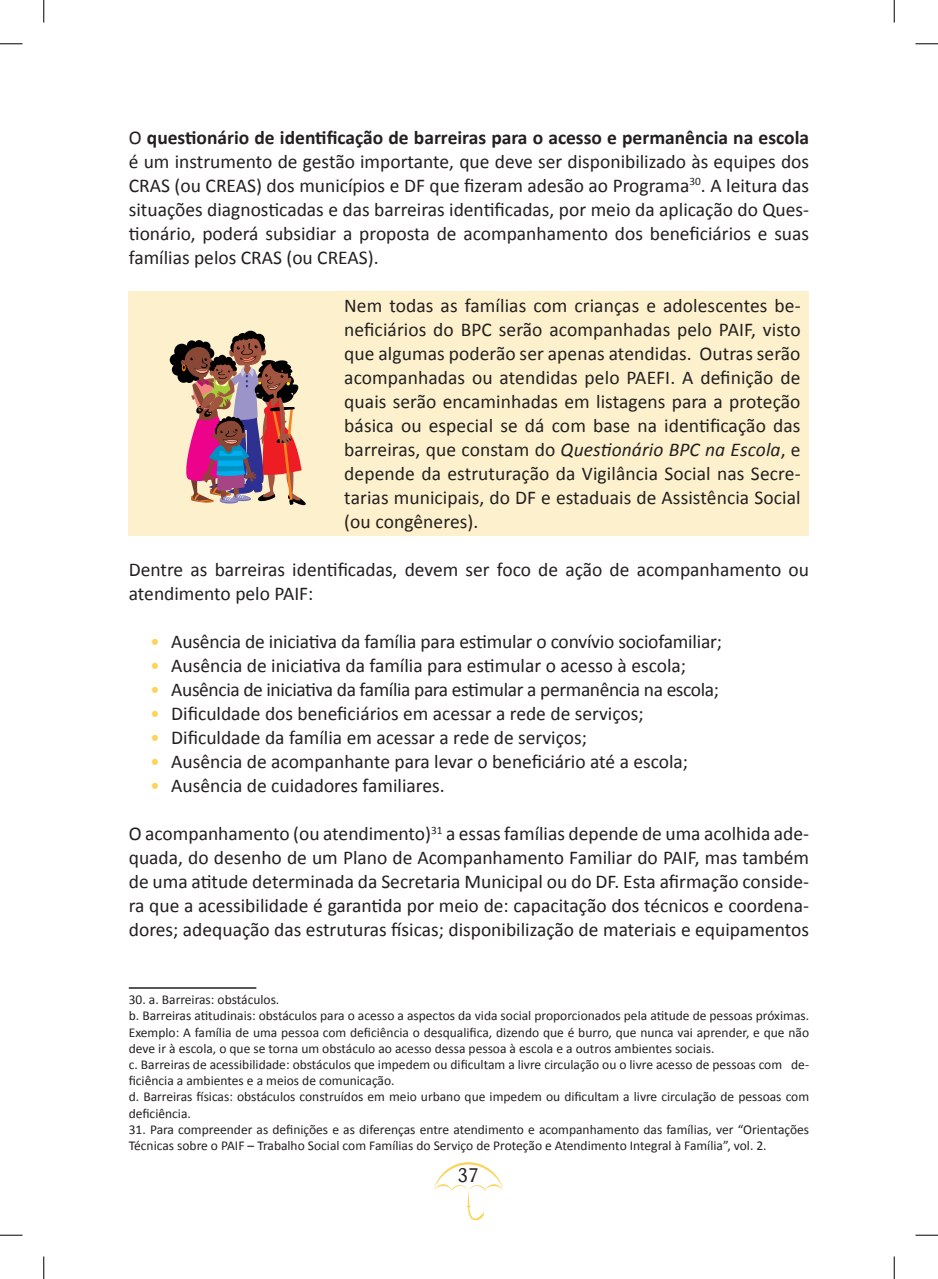
<style>
.page{position:relative;width:938px;height:1279px;background:#fff}
.page>*{position:absolute;margin:0;border:0;box-sizing:border-box;transform-origin:0 0}
.t1{font:19.5px/24px "Calibri";color:#231f20;text-align:justify}
.t2{font:19.5px "Calibri";letter-spacing:-.02em;color:#231f20}
.t3{font:19.5px "Barmeno";color:#231f20}
.t4{font:13.5px/16.2px "Calibri";color:#231f20}
.s1{font-weight:700}
.s2{font-style:italic}
.s3{color:#fad55a}
</style>
<div class="page">
<svg style="left:433px;top:1162px;width:71px;height:58px"></svg>
<div style="left:129px;top:291px;width:680px;height:245px;background:#fcf1cc"></div>
<hr style="left:129px;top:987px;width:127px;height:1px;background:#231f20">
<svg style="left:243px;top:330px;width:15px;height:16px"></svg>
<div style="left:170px;top:354px;width:12px;height:12px;background:#000;border-radius:50%"></div>
<div style="left:172px;top:363px;width:12px;height:12px;background:#000;border-radius:50%"></div>
<svg style="left:175px;top:334px;width:131px;height:172px"></svg>
<svg style="left:0;top:44px;width:22px;height:1px"></svg>
<svg style="left:915px;top:44px;width:23px;height:1px"></svg>
<svg style="left:0;top:1234px;width:22px;height:1px"></svg>
<svg style="left:915px;top:1234px;width:23px;height:1px"></svg>
<svg style="left:44px;top:0;width:1px;height:22px"></svg>
<svg style="left:44px;top:1256px;width:1px;height:22px"></svg>
<svg style="left:894px;top:0;width:1px;height:22px"></svg>
<svg style="left:894px;top:1256px;width:1px;height:22px"></svg>
<p class="t1" style="left:129px;top:124px;width:682px">O <span class="s1">questionário de identificação de barreiras para o acesso e permanência na escola </span>é um instrumento de gestão importante, que deve ser disponibilizado às equipes dos CRAS (ou CREAS) dos municípios e DF que fizeram adesão ao Programa<sup>30</sup>. A leitura das situações diagnosticadas e das barreiras identificadas, por meio da aplicação do Ques&shy;tionário, poderá subsidiar a proposta de acompanhamento dos beneficiários e suas famílias pelos CRAS (ou CREAS).</p>
<p class="t1" style="left:344px;top:292px;width:458px">Nem todas as famílias com crianças e adolescentes be&shy;neficiários do BPC serão acompanhadas pelo PAIF, visto que algumas poderão ser apenas atendidas. Outras serão acompanhadas ou atendidas pelo PAEFI. A definição de quais serão encaminhadas em listagens para a proteção básica ou especial se dá com base na identificação das barreiras, que constam do <span class="s2">Questionário BPC na Escola</span>, e depende da estruturação da Vigilância Social nas Secre&shy;tarias municipais, do DF e estaduais de Assistência Social (ou congêneres).</p>
<p class="t1" style="left:129px;top:556px;width:682px">Dentre as barreiras identificadas, devem ser foco de ação de acompanhamento ou atendimento pelo PAIF:</p>
<p class="t1" style="left:150px;top:628px;width:573px"><span class="s3">•</span> Ausência de iniciativa da família para estimular o convívio sociofamiliar;</p>
<p class="t1" style="left:150px;top:652px;width:537px"><span class="s3">•</span> Ausência de iniciativa da família para estimular o acesso à escola;</p>
<p class="t2" style="left:150px;top:677px;width:570px"><span class="s3">•</span> Ausência de iniciativa da família para estimular a permanência na escola;</p>
<p class="t1" style="left:150px;top:700px;width:495px"><span class="s3">•</span> Dificuldade dos beneficiários em acessar a rede de serviços;</p>
<p class="t1" style="left:150px;top:724px;width:438px"><span class="s3">•</span> Dificuldade da família em acessar a rede de serviços;</p>
<p class="t1" style="left:150px;top:748px;width:540px"><span class="s3">•</span> Ausência de acompanhante para levar o beneficiário até a escola;</p>
<p class="t1" style="left:150px;top:772px;width:296px"><span class="s3">•</span> Ausência de cuidadores familiares.</p>
<p class="t1" style="left:129px;top:820px;width:682px">O acompanhamento (ou atendimento)<sup>31</sup> a essas famílias depende de uma acolhida ade&shy;quada, do desenho de um Plano de Acompanhamento Familiar do PAIF, mas também de uma atitude determinada da Secretaria Municipal ou do DF. Esta afirmação conside&shy;ra que a acessibilidade é garantida por meio de: capacitação dos técnicos e coordena&shy;dores; adequação das estruturas físicas; disponibilização de materiais e equipamentos</p>
<p class="t4" style="left:129px;top:990px;width:682px">30. a. Barreiras: obstáculos.<br>b. Barreiras atitudinais: obstáculos para o acesso a aspectos da vida social proporcionados pela atitude de pessoas próximas.<br>Exemplo: A família de uma pessoa com deficiência o desqualifica, dizendo que é burro, que nunca vai aprender, e que não deve ir à escola, o que se torna um obstáculo ao acesso dessa pessoa à escola e a outros ambientes sociais.<br>c. Barreiras de acessibilidade: obstáculos que impedem ou dificultam a livre circulação ou o livre acesso de pessoas com de&shy;ficiência a ambientes e a meios de comunicação.<br>d. Barreiras físicas: obstáculos construídos em meio urbano que impedem ou dificultam a livre circulação de pessoas com deficiência.</p>
<p class="t4" style="left:129px;top:1120px;width:682px">31. Para compreender as definições e as diferenças entre atendimento e acompanhamento das famílias, ver “Orientações<br>Técnicas sobre o PAIF – Trabalho Social com Famílias do Serviço de Proteção e Atendimento Integral à Família”, vol. 2.</p>
<p class="t3" style="left:458px;top:1163px;width:22px">37</p>
</div>
